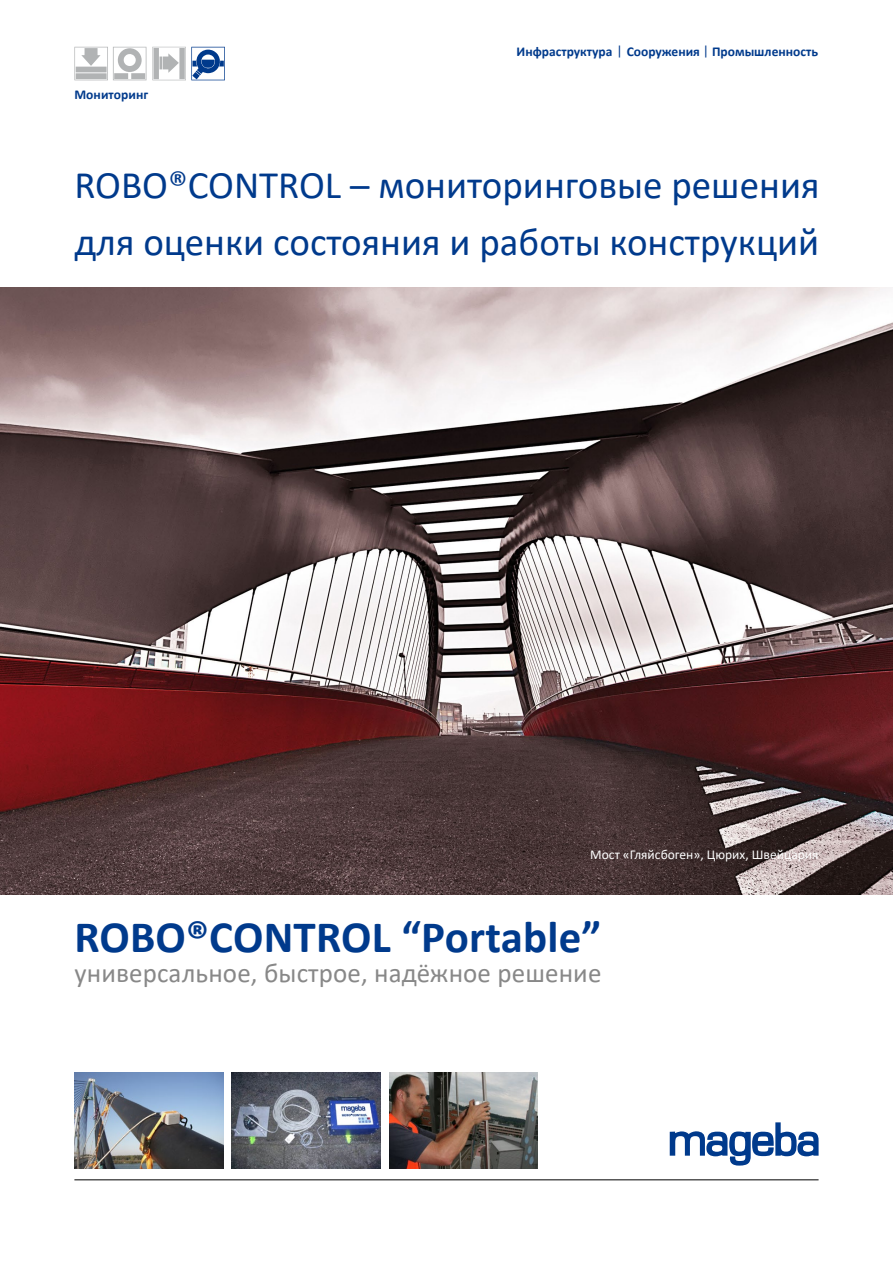
<style>
.page{position:relative;width:893px;height:1263px;background:#fff}
.page>*{position:absolute;margin:0;border:0;box-sizing:border-box;transform-origin:0 0}
.t1{font:700 45px "Calibri";letter-spacing:.005em;color:#003a8c}
.t2{font:39px/57px "Calibri";color:#003a8c}
.t3{font:27px "Calibri";letter-spacing:.005em;color:#888}
.t4{font:700 13.5px "Calibri";color:#003a8c}
.t5{font:13.5px "Calibri";color:#fff}
.s1{font-weight:400}
</style>
<div class="page">
<hr style="left:74px;top:1179px;width:745px;height:1px;background:#000">
<svg style="left:74px;top:47px;width:72px;height:34px"></svg>
<svg style="left:152px;top:47px;width:73px;height:33px"></svg>
<svg style="left:192px;top:72px;width:8px;height:7px"></svg>
<img style="left:0;top:287px;width:893px;height:608px">
<img style="left:74px;top:1073px;width:149px;height:95px">
<img style="left:389px;top:1073px;width:149px;height:95px">
<img style="left:232px;top:1073px;width:149px;height:95px">
<svg style="left:670px;top:1122px;width:149px;height:43px"></svg>
<p class="t4" style="left:74px;top:85px;width:75px">Мониторинг</p>
<p class="t4" style="left:517px;top:42px;width:303px">Инфраструктура <span class="s1">|</span> Сооружения <span class="s1">|</span> Промышленность</p>
<p class="t2" style="left:74px;top:156px;width:747px">ROBO®CONTROL – мониторинговые решения для оценки состояния и работы конструкций</p>
<p class="t5" style="left:590px;top:845px;width:230px">Мост «Гляйсбоген», Цюрих, Швейцария</p>
<p class="t1" style="left:74px;top:905px;width:528px">ROBO®CONTROL “Portable”</p>
<p class="t3" style="left:74px;top:954px;width:529px">универсальное, быстрое, надёжное решение</p>
</div>
